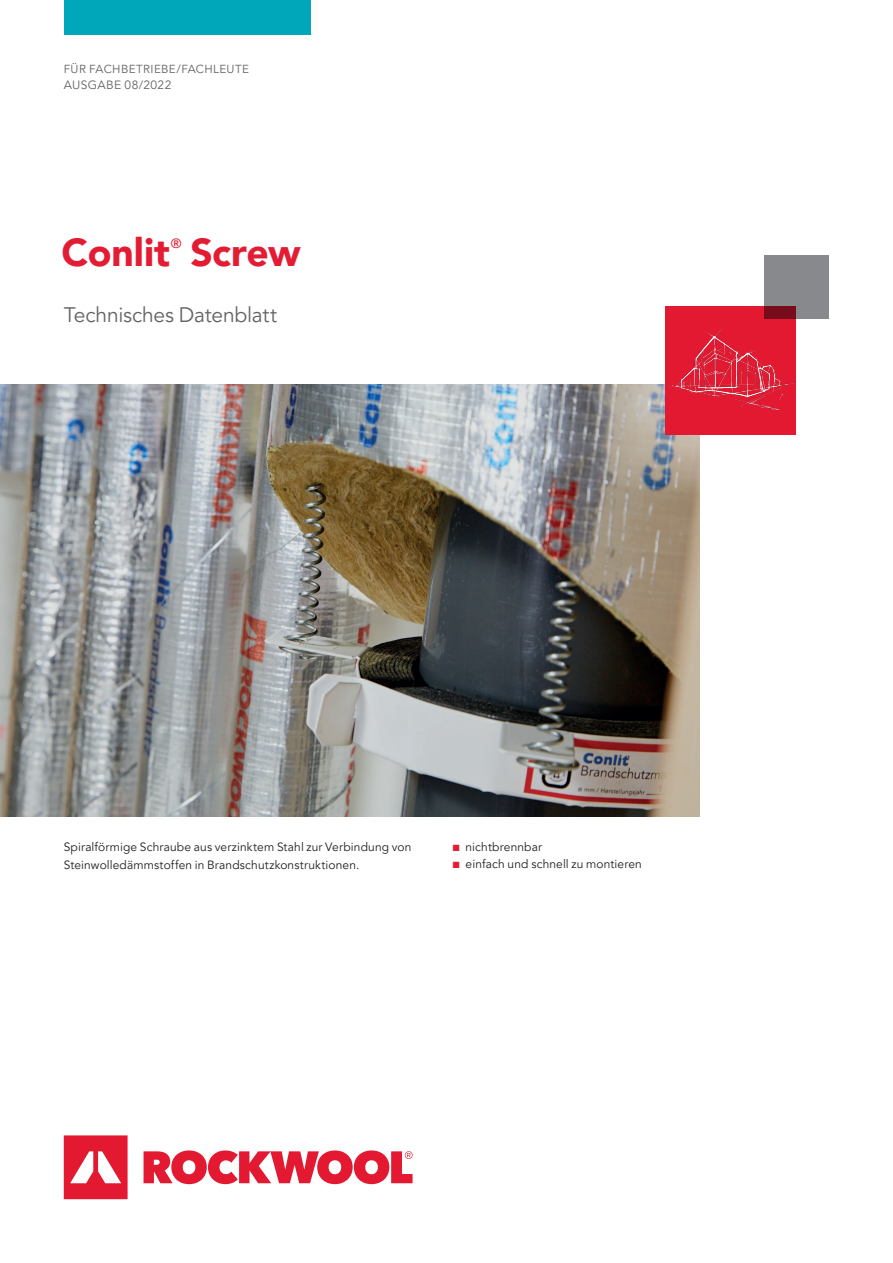
<style>
.page{position:relative;width:893px;height:1263px;background:#fff}
.page>*{position:absolute;margin:0;border:0;box-sizing:border-box;transform-origin:0 0}
.t1{font:900 39px "Avenir LT Pro";letter-spacing:-.005em;color:#e31c33}
.t2{font:21px "Avenir LT Pro";letter-spacing:-.01em;color:#636366}
.t3{font:500 13.5px "Avenir LT Pro";color:#e31c33}
.t4{font:12px/18px "Avenir LT Pro";letter-spacing:.01em;color:#231f20}
.t5{font:12px "Avenir LT Pro";letter-spacing:.03em;color:#636366}
.t6{font:11.7px "Avenir LT Pro";letter-spacing:.03em;color:#636366}
.s1{font-size:12px}
.s2{color:#e31c33}
</style>
<div class="page">
<svg style="left:64px;top:1135px;width:349px;height:64px"></svg>
<div style="left:64px;top:0;width:246px;height:34px;background:#00a6b9"></div>
<img style="left:0;top:385px;width:699px;height:431px">
<svg style="left:589px;top:384px;width:111px;height:109px;background:#a19d96"></svg>
<div style="left:665px;top:306px;width:131px;height:129px;background:#e21931"></div>
<img style="left:667px;top:328px;width:128px;height:82px">
<div style="left:764px;top:255px;width:65px;height:64px;background:#87898c"></div>
<p class="t6" style="left:64px;top:62px;width:187px">FÜR FACHBETRIEBE<span class="s1">/</span>FACHLEUTE</p>
<p class="t5" style="left:64px;top:78px;width:109px">AUSGABE 08/2022</p>
<h1 class="t1" style="left:62px;top:229px;width:110px">Conlit</h1>
<p class="t3" style="left:171px;top:235px;width:12px">®</p>
<h1 class="t1" style="left:190px;top:229px;width:112px">Screw</h1>
<h2 class="t2" style="left:64px;top:302px;width:215px">Technisches Datenblatt</h2>
<p class="t4" style="left:64px;top:838px;width:349px">Spiralförmige Schraube aus verzinktem Stahl zur Verbindung von<br>Steinwolledämmstoffen in Brandschutzkonstruktionen.</p>
<p class="t4" style="left:453px;top:838px;width:91px"><span class="s2">■</span> nichtbrennbar</p>
<p class="t4" style="left:453px;top:855px;width:191px"><span class="s2">■</span> einfach und schnell zu montieren</p>
</div>
